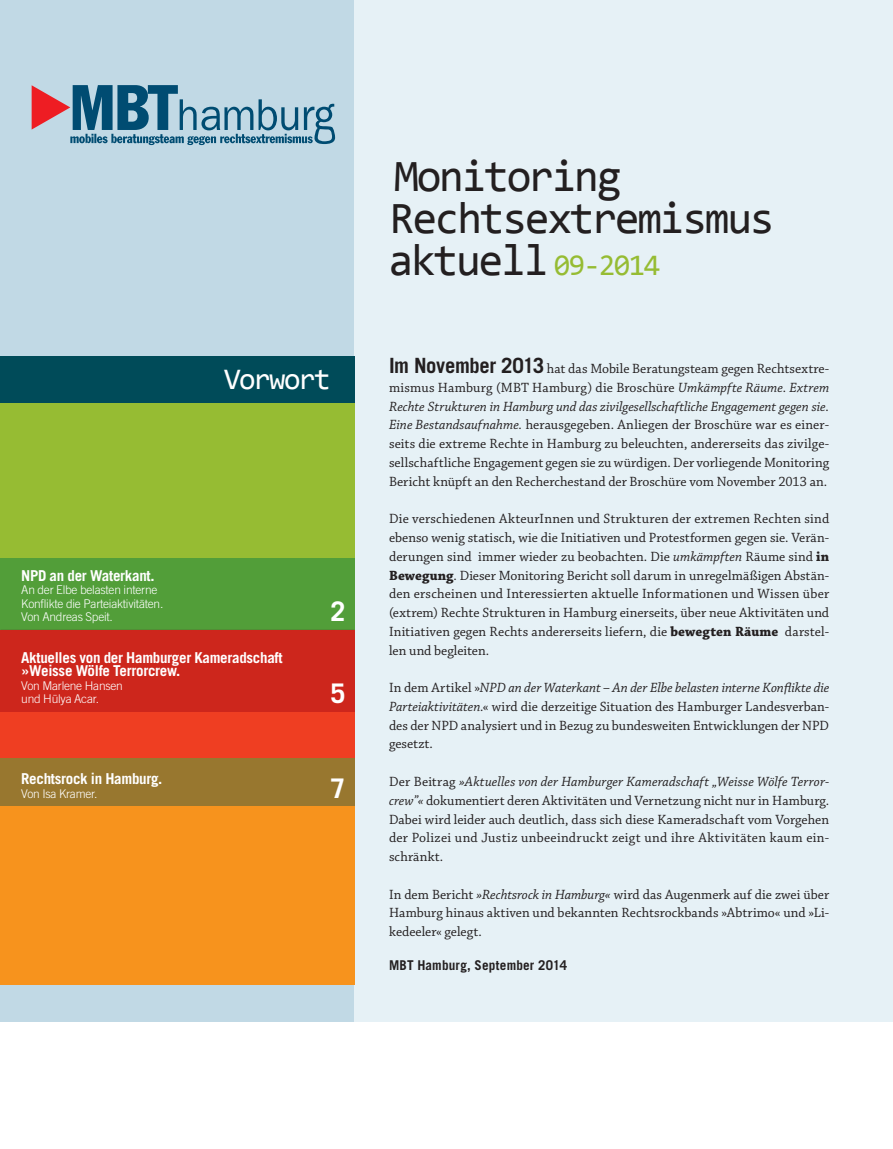
<style>
.page{position:relative;width:893px;height:1149px;background:#fff}
.page>*{position:absolute;margin:0;border:0;box-sizing:border-box;transform-origin:0 0}
.t1{font:45px/42px "Consolas";letter-spacing:-.05em;color:#231f20}
.t2{font:30px "Consolas";letter-spacing:-.05em;color:#fff}
.t3{font:700 27px "Trade Gothic LT Pro";color:#fff}
.t4{font:700 15px/13.5px "Trade Gothic LT Pro";letter-spacing:-.02em;color:#fff}
.t5{font:14.1px/18.8px "Chaparral Pro";letter-spacing:.005em;color:#231f20;text-align:justify}
.t6{font:700 13.5px "Trade Gothic LT Pro";letter-spacing:.01em;color:#231f20}
.t7{font:300 12px/13.5px "Trade Gothic LT Pro";letter-spacing:-.02em;color:#fff}
.s1{font-size:30px;color:#96bc33}
.s2{font-family:"Trade Gothic LT Pro";font-weight:700;font-size:21px}
.s3{font-style:italic}
.s4{font-weight:700}
</style>
<div class="page">
<div style="left:0;top:0;width:354px;height:1020px;background:#c1d9e5"></div>
<div style="left:354px;top:0;width:539px;height:1020px;background:#e6f1f6"></div>
<div style="left:0;top:629px;width:354px;height:129px;background:#ef3e22"></div>
<div style="left:0;top:403px;width:354px;height:226px;background:#96bc33"></div>
<div style="left:0;top:758px;width:354px;height:226px;background:#f7931d"></div>
<div style="left:0;top:758px;width:354px;height:48px;background:#98772f"></div>
<div style="left:0;top:558px;width:354px;height:71px;background:#529e39"></div>
<div style="left:0;top:629px;width:354px;height:82px;background:#cd261c"></div>
<div style="left:0;top:356px;width:354px;height:47px;background:#004b59"></div>
<svg style="left:32px;top:85px;width:303px;height:60px"></svg>
<h2 class="t2" style="left:224px;top:360px;width:108px">Vorwort</h2>
<p class="t4" style="left:21px;top:568px;width:135px">NPD an der Waterkant.</p>
<p class="t7" style="left:21px;top:583px;width:144px">An der Elbe belasten interne<br>Konflikte die Parteiaktivitäten.<br>Von Andreas Speit.</p>
<h3 class="t3" style="left:330px;top:595px;width:17px">2</h3>
<p class="t4" style="left:21px;top:650px;width:263px">Aktuelles von der Hamburger Kameradschaft »Weisse Wölfe Terrorcrew.</p>
<p class="t7" style="left:21px;top:678px;width:103px">Von Marlene Hansen und Hülya Acar.</p>
<h3 class="t3" style="left:330px;top:676px;width:17px">5</h3>
<p class="t4" style="left:21px;top:771px;width:143px">Rechtsrock in Hamburg.</p>
<p class="t7" style="left:21px;top:786px;width:78px">Von Isa Kramer.</p>
<h3 class="t3" style="left:330px;top:771px;width:17px">7</h3>
<h1 class="t1" style="left:389px;top:154px;width:387px">Monitoring<br>Rechtsextremismus aktuell <span class="s1">09-2014</span></h1>
<p class="t5" style="left:389px;top:359px;width:442px"><span class="s2">Im November 2013</span> hat das Mobile Beratungsteam gegen Rechtsextre&shy;mismus Hamburg (MBT Hamburg) die Broschüre <span class="s3">Umkämpfte Räume. Extrem Rechte Strukturen in Hamburg und das zivilgesellschaftliche Engagement gegen sie.<br>Eine Bestandsaufnahme.</span> herausgegeben. Anliegen der Broschüre war es einer&shy;seits die extreme Rechte in Hamburg zu beleuchten, andererseits das zivilge&shy;sellschaftliche Engagement gegen sie zu würdigen. Der vorliegende Monitoring Bericht knüpft an den Recherchestand der Broschüre vom November 2013 an.</p>
<p class="t5" style="left:389px;top:509px;width:442px">Die verschiedenen AkteurInnen und Strukturen der extremen Rechten sind ebenso wenig statisch, wie die Initiativen und Protestformen gegen sie. Verän&shy;derungen sind immer wieder zu beobachten. Die <span class="s3">umkämpften</span> Räume sind <span class="s4">in Bewegung</span>. Dieser Monitoring Bericht soll darum in unregelmäßigen Abstän&shy;den erscheinen und Interessierten aktuelle Informationen und Wissen über (extrem) Rechte Strukturen in Hamburg einerseits, über neue Aktivitäten und Initiativen gegen Rechts andererseits liefern, die <span class="s4">bewegten Räume</span> darstel&shy;len und begleiten.</p>
<p class="t5" style="left:389px;top:678px;width:442px">In dem Artikel »<span class="s3">NPD an der Waterkant – An der Elbe belasten interne Konflikte die Parteiaktivitäten.</span>« wird die derzeitige Situation des Hamburger Landesverban&shy;des der NPD analysiert und in Bezug zu bundesweiten Entwicklungen der NPD gesetzt.</p>
<p class="t5" style="left:389px;top:772px;width:442px">Der Beitrag <span class="s3">»Aktuelles von der Hamburger Kameradschaft „Weisse Wölfe Terror&shy;crew”«</span> dokumentiert deren Aktivitäten und Vernetzung nicht nur in Hamburg.<br>Dabei wird leider auch deutlich, dass sich diese Kameradschaft vom Vorgehen der Polizei und Justiz unbeeindruckt zeigt und ihre Aktivitäten kaum ein&shy;schränkt.</p>
<p class="t5" style="left:389px;top:885px;width:442px">In dem Bericht <span class="s3">»Rechtsrock in Hamburg«</span> wird das Augenmerk auf die zwei über Hamburg hinaus aktiven und bekannten Rechtsrockbands »Abtrimo« und »Li&shy;kedeeler« gelegt.</p>
<p class="t6" style="left:389px;top:956px;width:179px">MBT Hamburg, September 2014</p>
</div>
